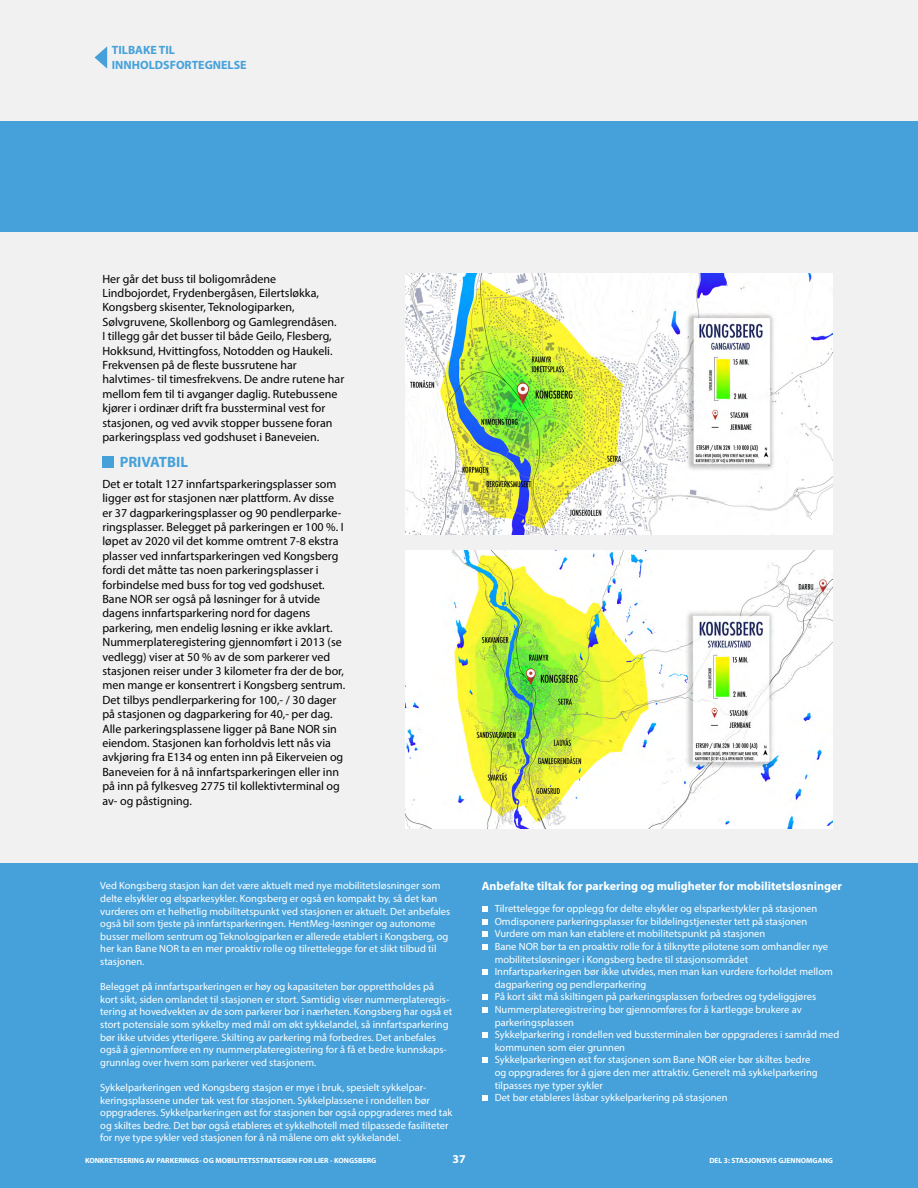
<style>
.page{position:relative;width:918px;height:1188px;background:#f1f1f1}
.page>*{position:absolute;margin:0;border:0;box-sizing:border-box;transform-origin:0 0}
.t1{font:700 15px "Myriad Pro";color:#46a1da}
.t2{font:12px/14.4px "Myriad Pro";color:#000}
.t3{font:700 12px "Myriad Pro";color:#fff}
.t4{font:700 12px/14.4px "Myriad Pro";color:#46a1da}
.t5{font:10.5px/12.6px "Myriad Pro";color:#fff}
.t6{font:700 7.5px "Myriad Pro";color:#fff}
</style>
<div class="page">
<div style="left:0;top:121px;width:918px;height:111px;background:#46a1da"></div>
<svg style="left:95px;top:46px;width:12px;height:23px"></svg>
<img style="left:406px;top:274px;width:427px;height:260px">
<img style="left:406px;top:551px;width:427px;height:278px">
<div style="left:0;top:863px;width:918px;height:325px;background:#46a1da"></div>
<svg style="left:482px;top:906px;width:6px;height:6px"></svg>
<svg style="left:482px;top:932px;width:6px;height:5px"></svg>
<svg style="left:482px;top:944px;width:6px;height:6px"></svg>
<svg style="left:482px;top:919px;width:6px;height:6px"></svg>
<svg style="left:482px;top:969px;width:6px;height:6px"></svg>
<svg style="left:482px;top:1007px;width:6px;height:6px"></svg>
<svg style="left:482px;top:1032px;width:6px;height:6px"></svg>
<svg style="left:482px;top:1057px;width:6px;height:6px"></svg>
<svg style="left:482px;top:1095px;width:6px;height:6px"></svg>
<svg style="left:482px;top:994px;width:6px;height:6px"></svg>
<div style="left:102px;top:456px;width:12px;height:11px;background:#46a1da"></div>
<p class="t4" style="left:112px;top:43px;width:136px">TILBAKE TIL<br>INNHOLDSFORTEGNELSE</p>
<p class="t2" style="left:102px;top:271px;width:243px">Her går det buss til boligområdene Lindbojordet, Frydenbergåsen, Eilertsløkka, Kongsberg skisenter, Teknologiparken, Sølvgruvene, Skollenborg og Gamlegrendåsen.<br>I tillegg går det busser til både Geilo, Flesberg, Hokksund, Hvittingfoss, Notodden og Haukeli.<br>Frekvensen på de fleste bussrutene har halvtimes- til timesfrekvens. De andre rutene har mellom fem til ti avganger daglig. Rutebussene kjører i ordinær drift fra bussterminal vest for stasjonen, og ved avvik stopper bussene foran parkeringsplass ved godshuset i Baneveien.</p>
<h1 class="t1" style="left:120px;top:453px;width:70px">PRIVATBIL</h1>
<p class="t2" style="left:102px;top:476px;width:244px">Det er totalt 127 innfartsparkeringsplasser som ligger øst for stasjonen nær plattform. Av disse er 37 dagparkeringsplasser og 90 pendlerparke&shy;ringsplasser. Belegget på parkeringen er 100 %. I løpet av 2020 vil det komme omtrent 7-8 ekstra plasser ved innfartsparkeringen ved Kongsberg fordi det måtte tas noen parkeringsplasser i forbindelse med buss for tog ved godshuset.<br>Bane NOR ser også på løsninger for å utvide dagens innfartsparkering nord for dagens parkering, men endelig løsning er ikke avklart.<br>Nummerplateregistering gjennomført i 2013 (se vedlegg) viser at 50 % av de som parkerer ved stasjonen reiser under 3 kilometer fra der de bor, men mange er konsentrert i Kongsberg sentrum.<br>Det tilbys pendlerparkering for 100,- / 30 dager på stasjonen og dagparkering for 40,- per dag.<br>Alle parkeringsplassene ligger på Bane NOR sin eiendom. Stasjonen kan forholdvis lett nås via avkjøring fra E134 og enten inn på Eikerveien og Baneveien for å nå innfartsparkeringen eller inn på inn på fylkesveg 2775 til kollektivterminal og av- og påstigning.</p>
<p class="t5" style="left:100px;top:879px;width:352px">Ved Kongsberg stasjon kan det være aktuelt med nye mobilitetsløsninger som delte elsykler og elsparkesykler. Kongsberg er også en kompakt by, så det kan vurderes om et helhetlig mobilitetspunkt ved stasjonen er aktuelt. Det anbefales også bil som tjeste på innfartsparkeringen. HentMeg-løsninger og autonome busser mellom sentrum og Teknologiparken er allerede etablert i Kongsberg, og her kan Bane NOR ta en mer proaktiv rolle og tilrettelegge for et slikt tilbud til stasjonen.</p>
<p class="t5" style="left:100px;top:980px;width:354px">Belegget på innfartsparkeringen er høy og kapasiteten bør opprettholdes på kort sikt, siden omlandet til stasjonen er stort. Samtidig viser nummerplateregis&shy;tering at hovedvekten av de som parkerer bor i nærheten. Kongsberg har også et stort potensiale som sykkelby med mål om økt sykkelandel, så innfartsparkering bør ikke utvides ytterligere. Skilting av parkering må forbedres. Det anbefales også å gjennomføre en ny nummerplateregistering for å få et bedre kunnskaps&shy;grunnlag over hvem som parkerer ved stasjonem.</p>
<p class="t5" style="left:100px;top:1081px;width:354px">Sykkelparkeringen ved Kongsberg stasjon er mye i bruk, spesielt sykkelpar&shy;keringsplassene under tak vest for stasjonen. Sykkelplassene i rondellen bør oppgraderes. Sykkelparkeringen øst for stasjonen bør også oppgraderes med tak og skiltes bedre. Det bør også etableres et sykkelhotell med tilpassede fasiliteter for nye type sykler ved stasjonen for å nå målene om økt sykkelandel.</p>
<p class="t3" style="left:482px;top:879px;width:362px">Anbefalte tiltak for parkering og muligheter for mobilitetsløsninger</p>
<p class="t5" style="left:495px;top:902px;width:346px">Tilrettelegge for opplegg for delte elsykler og elsparkestykler på stasjonen Omdisponere parkeringsplasser for bildelingstjenester tett på stasjonen Vurdere om man kan etablere et mobilitetspunkt på stasjonen<br>Bane NOR bør ta en proaktiv rolle for å tilknytte pilotene som omhandler nye mobilitetsløsninger i Kongsberg bedre til stasjonsområdet<br>Innfartsparkeringen bør ikke utvides, men man kan vurdere forholdet mellom dagparkering og pendlerparkering<br>På kort sikt må skiltingen på parkeringsplassen forbedres og tydeliggjøres Nummerplateregistrering bør gjennomføres for å kartlegge brukere av parkeringsplassen<br>Sykkelparkering i rondellen ved bussterminalen bør oppgraderes i samråd med kommunen som eier grunnen<br>Sykkelparkeringen øst for stasjonen som Bane NOR eier bør skiltes bedre<br>og oppgraderes for å gjøre den mer attraktiv. Generelt må sykkelparkering tilpasses nye typer sykler<br>Det bør etableres låsbar sykkelparkering på stasjonen</p>
<p class="t6" style="left:85px;top:1155px;width:293px">KONKRETISERING AV PARKERINGS- OG MOBILITETSSTRATEGIEN FOR LIER - KONGSBERG</p>
<p class="t3" style="left:452px;top:1151px;width:15px">37</p>
<p class="t6" style="left:709px;top:1155px;width:125px">DEL 3: STASJONSVIS GJENNOMGANG</p>
</div>
